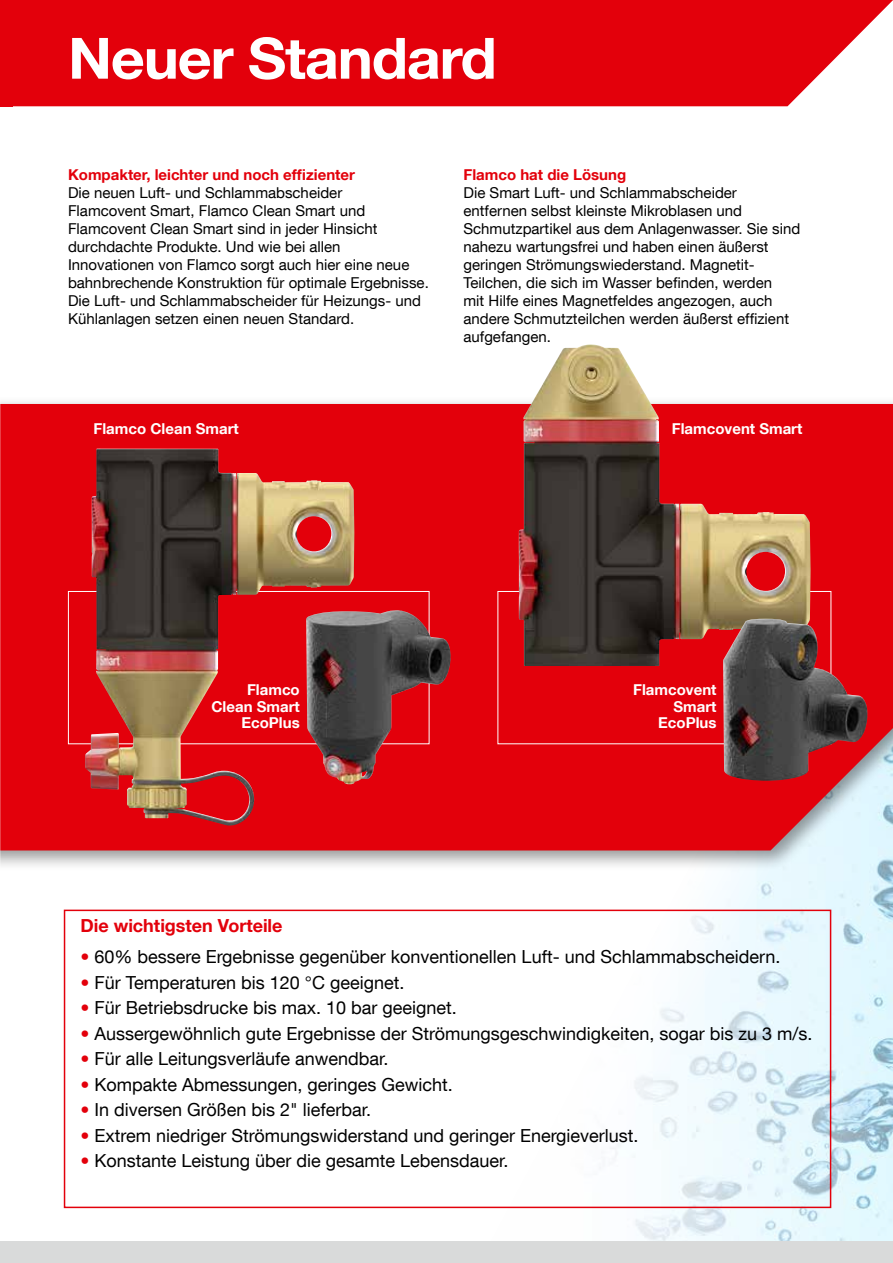
<style>
.page{position:relative;width:893px;height:1263px;background:#fff}
.page>*{position:absolute;margin:0;border:0;box-sizing:border-box;transform-origin:0 0}
.t1{font:700 57px "Helvetica Neue LT Com";letter-spacing:-.02em;color:#fff;scale:1.04 1}
.t2{font:18px "Helvetica Neue LT Com";color:#000}
.t3{font:700 18px "Helvetica Neue LT Com";color:#e3000b}
.t4{font:15px/18px "Helvetica Neue LT Com";color:#000}
.t5{font:700 15px/16.5px "Helvetica Neue LT Com";color:#fff;text-align:right}
.t6{font:700 15px "Helvetica Neue LT Com";color:#e3000b}
.s1{color:#e3000b}
</style>
<div class="page">
<img style="left:389px;top:871px;width:504px;height:371px">
<div style="left:0;top:396px;width:893px;height:475px;background:#000;opacity:.4"></div>
<div style="left:0;top:404px;width:893px;height:446px;background:#e3000b"></div>
<img style="left:354px;top:610px;width:97px;height:174px">
<img style="left:85px;top:449px;width:269px;height:378px">
<img style="left:519px;top:344px;width:292px;height:322px">
<div style="left:64px;top:909px;width:767px;height:299px;border:2px solid #e3000b"></div>
<img style="left:723px;top:619px;width:145px;height:162px">
<div style="left:13px;top:0;width:880px;height:106px;background:#e3000b"></div>
<div style="left:0;top:1242px;width:893px;height:21px;background:#d9dada"></div>
<div style="left:0;top:0;width:13px;height:106px;background:#e3000b"></div>
<h1 class="t1" style="left:68px;top:22px;width:414px">Neuer Standard</h1>
<p class="t6" style="left:68px;top:165px;width:288px">Kompakter, leichter und noch effizienter</p>
<p class="t4" style="left:68px;top:183px;width:362px">Die neuen Luft- und Schlammabscheider<br>Flamcovent Smart, Flamco Clean Smart und Flamcovent Clean Smart sind in jeder Hinsicht durchdachte Produkte. Und wie bei allen Innovationen von Flamco sorgt auch hier eine neue bahnbrechende Konstruktion für optimale Ergebnisse.<br>Die Luft- und Schlammabscheider für Heizungs- und Kühlanlagen setzen einen neuen Standard.</p>
<p class="t5" style="left:94px;top:420px;width:147px">Flamco Clean Smart</p>
<p class="t6" style="left:463px;top:165px;width:164px">Flamco hat die Lösung</p>
<p class="t4" style="left:463px;top:183px;width:338px">Die Smart Luft- und Schlammabscheider entfernen selbst kleinste Mikroblasen und Schmutzpartikel aus dem Anlagenwasser. Sie sind nahezu wartungsfrei und haben einen äußerst geringen Strömungswiederstand. Magnetit-Teilchen, die sich im Wasser befinden, werden<br>mit Hilfe eines Magnetfeldes angezogen, auch andere Schmutzteilchen werden äußerst effizient aufgefangen.</p>
<p class="t5" style="left:672px;top:420px;width:132px">Flamcovent Smart</p>
<p class="t5" style="left:211px;top:681px;width:90px">Flamco<br>Clean Smart<br>EcoPlus</p>
<p class="t5" style="left:633px;top:681px;width:85px">Flamcovent<br>Smart<br>EcoPlus</p>
<p class="t3" style="left:80px;top:914px;width:204px">Die wichtigsten Vorteile</p>
<p class="t2" style="left:80px;top:945px;width:702px"><span class="s1">•</span> 60% bessere Ergebnisse gegenüber konventionellen Luft- und Schlammabscheidern.</p>
<p class="t2" style="left:80px;top:971px;width:325px"><span class="s1">•</span> Für Temperaturen bis 120 °C geeignet.</p>
<p class="t2" style="left:80px;top:996px;width:378px"><span class="s1">•</span> Für Betriebsdrucke bis max. 10 bar geeignet.</p>
<p class="t2" style="left:80px;top:1022px;width:734px"><span class="s1">•</span> Aussergewöhnlich gute Ergebnisse der Strömungsgeschwindigkeiten, sogar bis zu 3 m/s.</p>
<p class="t2" style="left:80px;top:1048px;width:310px"><span class="s1">•</span> Für alle Leitungsverläufe anwendbar.</p>
<p class="t2" style="left:80px;top:1073px;width:374px"><span class="s1">•</span> Kompakte Abmessungen, geringes Gewicht.</p>
<p class="t2" style="left:80px;top:1099px;width:292px"><span class="s1">•</span> In diversen Größen bis 2" lieferbar.</p>
<p class="t2" style="left:80px;top:1124px;width:560px"><span class="s1">•</span> Extrem niedriger Strömungswiderstand und geringer Energieverlust.</p>
<p class="t2" style="left:80px;top:1150px;width:430px"><span class="s1">•</span> Konstante Leistung über die gesamte Lebensdauer.</p>
</div>
